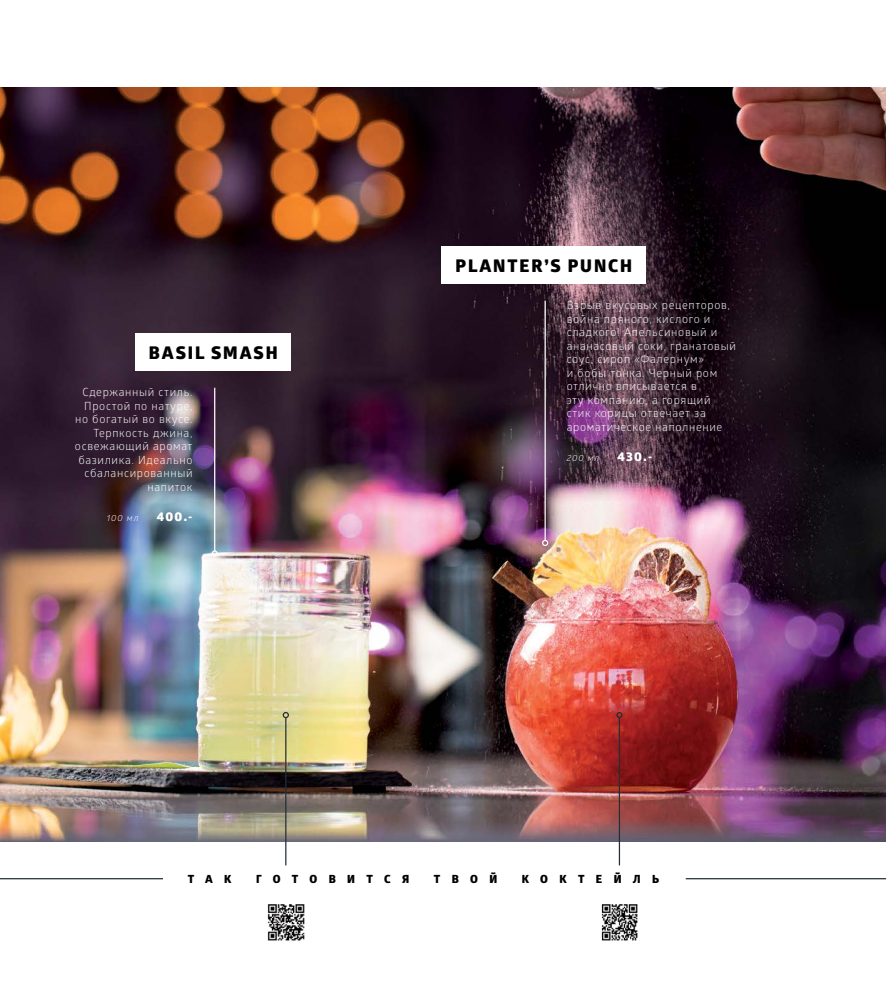
<style>
.page{position:relative;width:886px;height:993px;background:#fff}
.page>*{position:absolute;margin:0;border:0;box-sizing:border-box;transform-origin:0 0}
.t1{font:800 17.5px "Glober";letter-spacing:.11em;color:#000}
.t2{font:800 12.5px "Glober";letter-spacing:.1em;color:#fff}
.t3{font:11.25px/13.5px "Glober";letter-spacing:.06em;color:#fff}
.t4{font:800 11.25px "Glober";letter-spacing:1.01em;color:#000}
.t5{font:italic 8.75px "Glober";letter-spacing:.1em;color:#fff}
</style>
<div class="page">
<hr style="left:686px;top:877px;width:200px;height:2px;background:#242f35">
<img style="left:0;top:88px;width:886px;height:753px">
<div style="left:441px;top:246px;width:205px;height:37px;background:#fff"></div>
<hr style="left:544px;top:300px;width:2px;height:240px;background:#fff">
<div style="left:542px;top:539px;width:6px;height:7px;border:1px solid #fff;border-radius:50%"></div>
<div style="left:136px;top:333px;width:155px;height:37px;background:#fff"></div>
<hr style="left:214px;top:387px;width:1px;height:164px;background:#fff">
<svg style="left:212px;top:550px;width:6px;height:6px"></svg>
<img style="left:601px;top:904px;width:37px;height:37px">
<img style="left:267px;top:904px;width:38px;height:37px">
<hr style="left:285px;top:717px;width:1px;height:148px;background:#242f35">
<div style="left:283px;top:711px;width:6px;height:7px;border:1px solid #242f35;border-radius:50%"></div>
<hr style="left:619px;top:717px;width:1px;height:148px;background:#242f35">
<div style="left:616px;top:711px;width:6px;height:7px;border:1px solid #242f35;border-radius:50%"></div>
<hr style="left:0;top:877px;width:163px;height:2px;background:#242f35">
<h1 class="t1" style="left:149px;top:339px;width:130px">BASIL SMASH</h1>
<p class="t3" style="left:75px;top:385px;width:119px;text-align:right">Сдержанный стиль.<br>Простой по натуре, но богатый во вкусе.<br>Терпкость джина, освежающий аромат базилика. Идеально сбалансированный напиток</p>
<p class="t5" style="left:107px;top:511px;width:33px">100 мл</p>
<p class="t2" style="left:157px;top:507px;width:37px">400.-</p>
<h1 class="t1" style="left:455px;top:252px;width:178px">PLANTER’S PUNCH</h1>
<p class="t3" style="left:567px;top:298px;width:171px">Взрыв вкусовых рецепторов, война пряного, кислого и сладкого! Апельсиновый и ананасовый соки, гранатовый соус, сироп «Фалернум»<br>и бобы тонка. Черный ром отлично вписывается в<br>эту компанию, а горящий стик корицы отвечает за ароматическое наполнение</p>
<p class="t5" style="left:567px;top:451px;width:34px">200 мл</p>
<p class="t2" style="left:618px;top:447px;width:36px">430.-</p>
<p class="t4" style="left:188px;top:870px;width:45px">ТАК</p>
<p class="t4" style="left:256px;top:870px;width:155px">ГОТОВИТСЯ</p>
<p class="t4" style="left:434px;top:870px;width:65px">ТВОЙ</p>
<p class="t4" style="left:522px;top:870px;width:139px">КОКТЕЙЛЬ</p>
</div>
